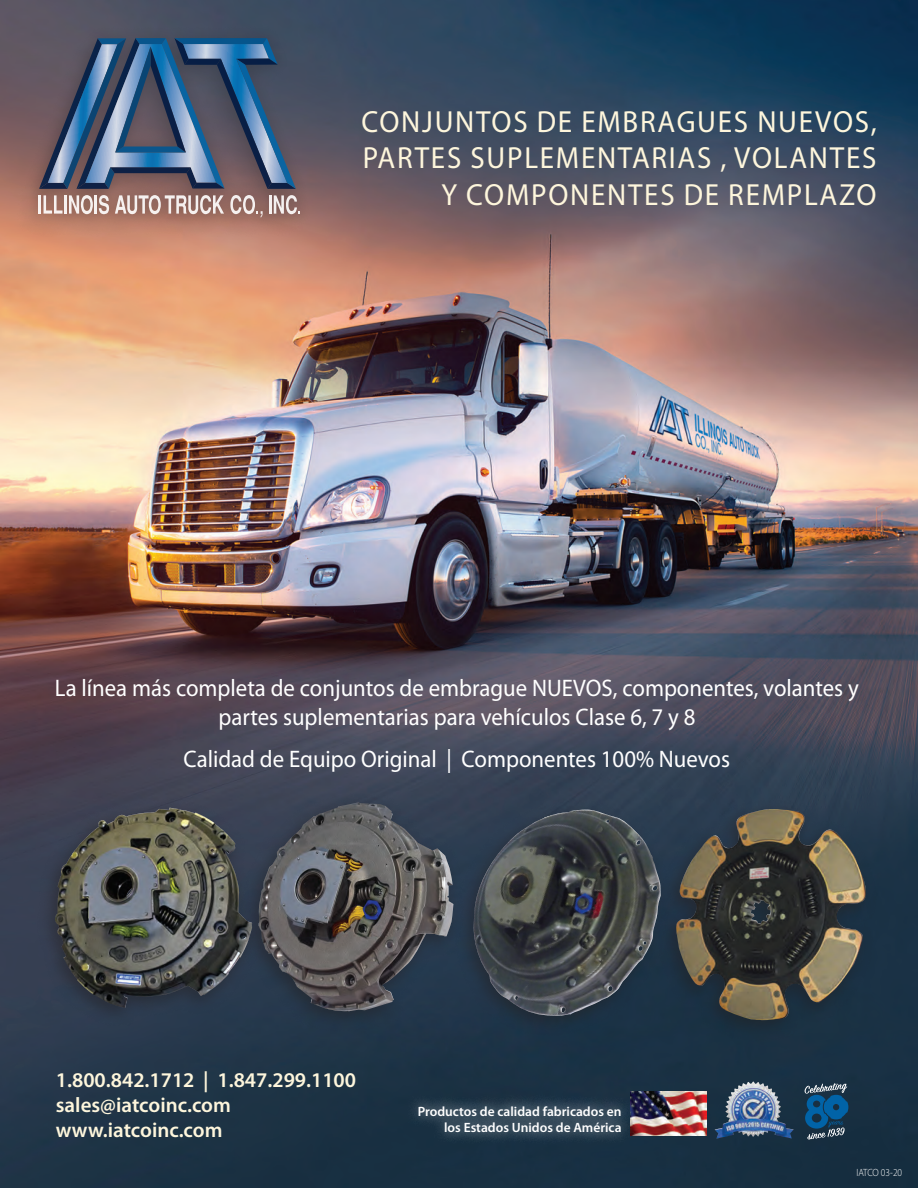
<style>
.page{position:relative;width:918px;height:1188px;background:#fff}
.page>*{position:absolute;margin:0;border:0;box-sizing:border-box;transform-origin:0 0}
.t1{font:30.6px/36.8px "Myriad Pro";letter-spacing:.06em;color:#fef6dc;text-align:right;scale:.95 1}
.t2{font:24px/28.8px "Myriad Pro";color:#fff;text-align:center;scale:.95 1}
.t3{font:600 21px/25.2px "Myriad Pro";color:#fef6dc}
.t4{font:600 13.5px/16.2px "Myriad Pro";color:#fff;text-align:right}
.t5{font:300 10.5px "Myriad Pro";letter-spacing:-.01em;color:#fff;scale:.9 1}
</style>
<div class="page">
<img style="left:0;top:0;width:918px;height:1188px">
<div style="left:406px;top:1093px;width:228px;height:52px;background:#fff;opacity:.4"></div>
<img style="left:630px;top:1092px;width:76px;height:43px">
<div style="left:36px;top:798px;width:227px;height:230px;background:#231f20;opacity:.5"></div>
<img style="left:55px;top:808px;width:184px;height:200px">
<div style="left:239px;top:793px;width:225px;height:239px;background:#231f20;opacity:.5"></div>
<img style="left:259px;top:802px;width:194px;height:210px">
<div style="left:454px;top:800px;width:218px;height:236px;background:#231f20;opacity:.5"></div>
<img style="left:473px;top:810px;width:184px;height:206px">
<div style="left:657px;top:799px;width:220px;height:241px;background:#231f20;opacity:.5"></div>
<img style="left:675px;top:809px;width:191px;height:211px">
<div style="left:14px;top:34px;width:292px;height:209px;background:#231f20;opacity:.15"></div>
<div style="left:25px;top:25px;width:288px;height:205px;background:#231f20;opacity:.15"></div>
<svg style="left:39px;top:38px;width:257px;height:151px;background:#51637e"></svg>
<hr style="left:38px;top:195px;width:3px;height:19px;background:#fff">
<svg style="left:44px;top:195px;width:19px;height:19px"></svg>
<hr style="left:64px;top:195px;width:3px;height:19px;background:#fff">
<svg style="left:69px;top:195px;width:155px;height:19px"></svg>
<svg style="left:230px;top:195px;width:33px;height:22px"></svg>
<svg style="left:269px;top:195px;width:31px;height:19px"></svg>
<img style="left:715px;top:1081px;width:79px;height:58px">
<svg style="left:805px;top:1083px;width:43px;height:56px;background:#25577a"></svg>
<p class="t1" style="left:362px;top:103px;width:544px">CONJUNTOS DE EMBRAGUES NUEVOS,<br>PARTES SUPLEMENTARIAS , VOLANTES<br>Y COMPONENTES DE REMPLAZO</p>
<p class="t2" style="left:55px;top:673px;width:848px">La línea más completa de conjuntos de embrague NUEVOS, componentes, volantes y partes suplementarias para vehículos Clase 6, 7 y 8</p>
<p class="t2" style="left:184px;top:744px;width:577px">Calidad de Equipo Original | Componentes 100% Nuevos</p>
<p class="t3" style="left:56px;top:1066px;width:302px">1.800.842.1712 | 1.847.299.1100 sales@iatcoinc.com www.iatcoinc.com</p>
<p class="t4" style="left:418px;top:1103px;width:205px">Productos de calidad fabricados en los Estados Unidos de América</p>
<p class="t5" style="left:856px;top:1167px;width:52px">IATCO 03-20</p>
</div>
